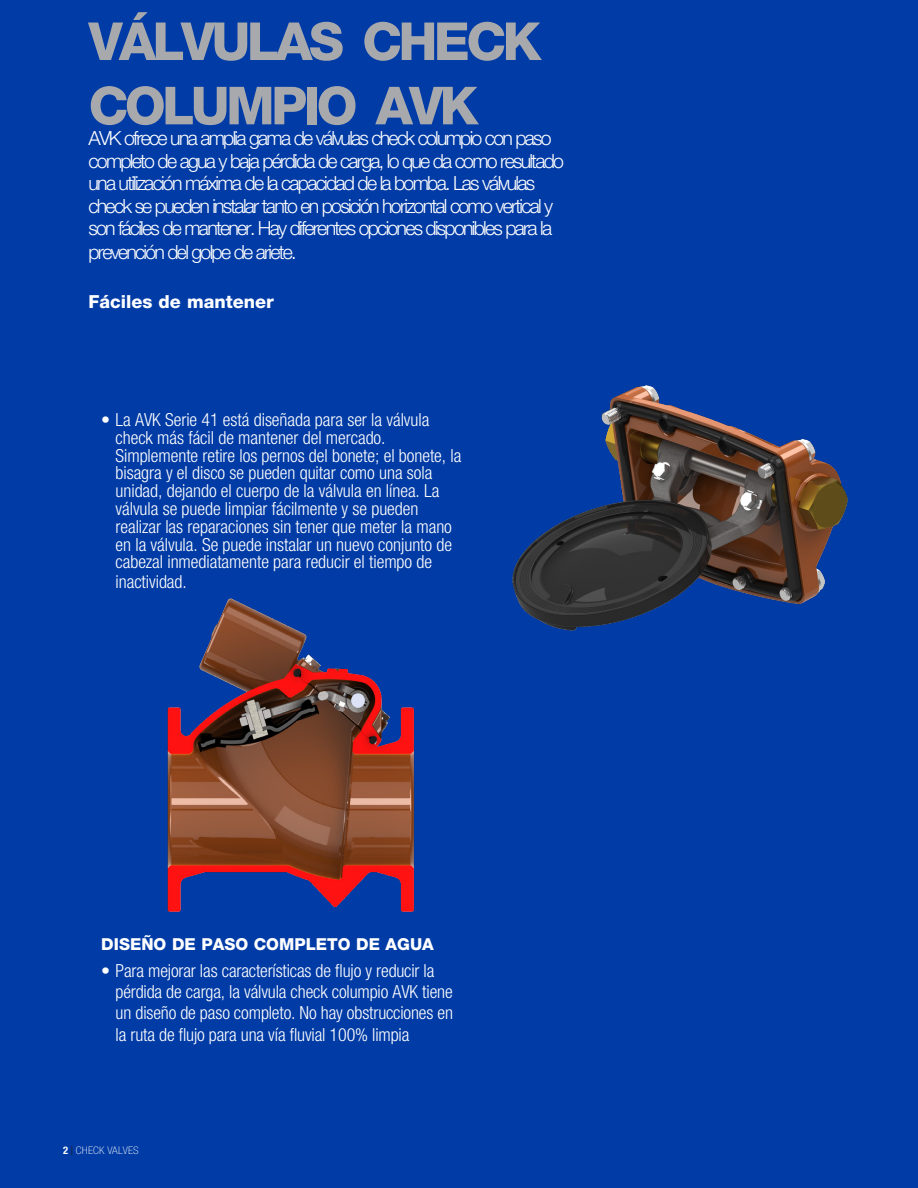
<style>
.page{position:relative;width:918px;height:1188px;background:#003ba6}
.page>*{position:absolute;margin:0;border:0;box-sizing:border-box;transform-origin:0 0}
.SUB_HEADLINES{font:800 52.5px/64.3px "Helvetica Neue LT Pro";letter-spacing:-.065em;color:#a8a9ad}
.SUB_HEADLINES-2{font:300 19.5px/22.8px "Helvetica Neue LT Pro";letter-spacing:-.09em;color:#fff}
.t1{font:300 condensed 18px/18px "Helvetica Neue LT Pro";letter-spacing:-.005em;color:#fff}
.SUB_HEADLINES-3{font:800 18px "Helvetica Neue LT Pro";color:#fff}
.SUB_HEADLINES-4{font:800 16.5px "Helvetica Neue LT Pro";color:#fff}
.PAGE_NUMBER_TEXT_lef{font:100 condensed 10.5px "Helvetica Neue LT Pro";letter-spacing:.02em;color:#fff;scale:1.1 1}
.s1{font-weight:700}
.s2{font-family:"Times New Roman";font-weight:700;font-stretch:normal;color:#231f20}
</style>
<div class="page">
<img style="left:167px;top:598px;width:247px;height:314px">
<img style="left:512px;top:385px;width:336px;height:246px">
<p class="SUB_HEADLINES" style="left:89px;top:9px;width:454px">VÁLVULAS CHECK<br>COLUMPIO AVK</p>
<p class="SUB_HEADLINES-2" style="left:89px;top:127px;width:477px">AVK ofrece una amplia gama de válvulas check columpio con paso completo de agua y baja pérdida de carga, lo que da como resultado una utilización máxima de la capacidad de la bomba. Las válvulas check se pueden instalar tanto en posición horizontal como vertical y son fáciles de mantener. Hay diferentes opciones disponibles para la prevención del golpe de ariete.</p>
<p class="SUB_HEADLINES-3" style="left:89px;top:291px;width:187px">Fáciles de mantener</p>
<p class="t1" style="left:116px;top:411px;width:347px;text-indent:-14px">• La AVK Serie 41 está diseñada para ser la válvula check más fácil de mantener del mercado.<br>Simplemente retire los pernos del bonete; el bonete, la bisagra y el disco se pueden quitar como una sola unidad, dejando el cuerpo de la válvula en línea. La válvula se puede limpiar fácilmente y se pueden realizar las reparaciones sin tener que meter la mano en la válvula. Se puede instalar un nuevo conjunto de cabezal inmediatamente para reducir el tiempo de inactividad.</p>
<p class="SUB_HEADLINES-4" style="left:101px;top:934px;width:334px">DISEÑO DE PASO COMPLETO DE AGUA</p>
<p class="t1" style="left:116px;top:959px;width:339px;line-height:21.5px;text-indent:-14px">• Para mejorar las características de flujo y reducir la pérdida de carga, la válvula check columpio AVK tiene un diseño de paso completo. No hay obstrucciones en la ruta de flujo para una vía fluvial 100% limpia</p>
<p class="PAGE_NUMBER_TEXT_lef" style="left:63px;top:1145px;width:70px"><span class="s1">2</span> <span class="s2">|</span> CHECK VALVES</p>
</div>
